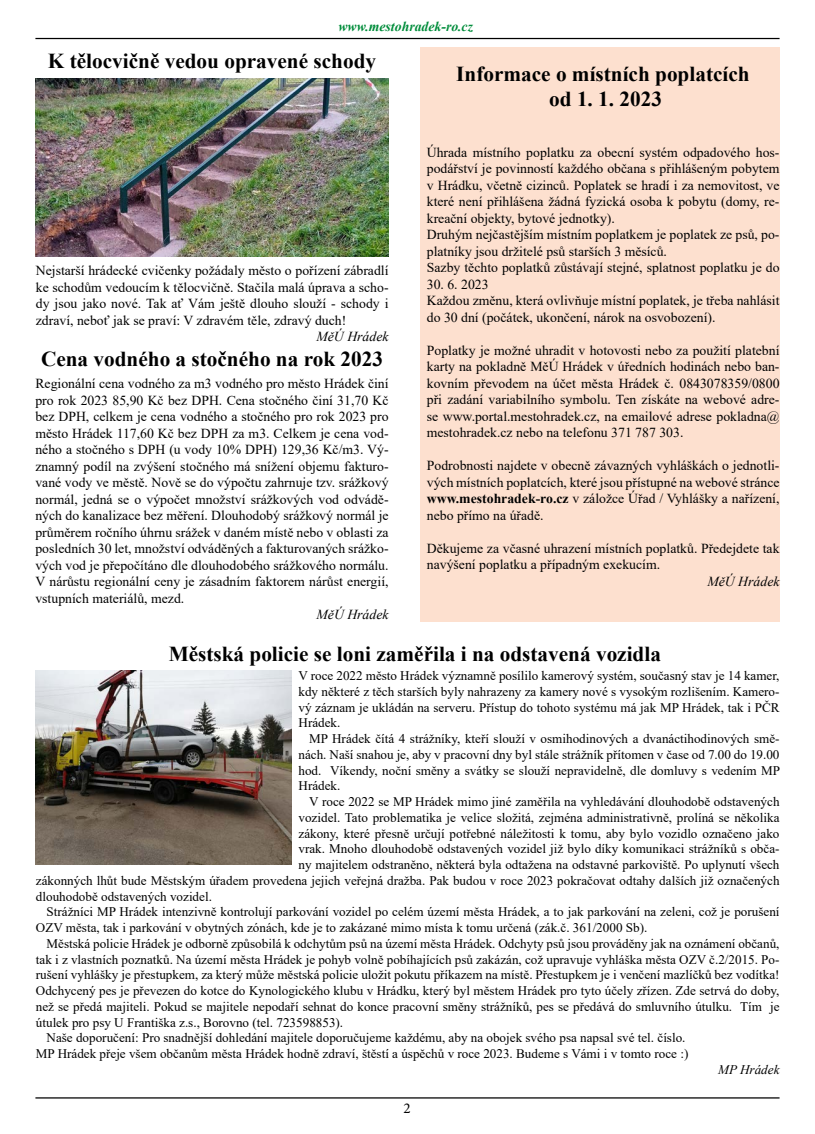
<style>
.page{position:relative;width:815px;height:1134px;background:#fff}
.page>*{position:absolute;margin:0;border:0;box-sizing:border-box;transform-origin:0 0}
.t1{font:700 21.25px/25.5px "Times New Roman";color:#000;text-align:center}
.t2{font:15px "Minion Pro";color:#000}
.t3{font:13.75px/16.5px "Times New Roman";color:#000;text-align:justify}
.t4{font:italic 13.75px "Times New Roman";color:#000}
.t5{font:italic 700 13.75px "Times New Roman";color:#008d3b}
.t6{font:13.12px/15.8px "Times New Roman";color:#000;text-align:justify}
.t7{font:italic 13.12px "Times New Roman";color:#000}
.s1{font-weight:700}
</style>
<div class="page">
<div style="left:420px;top:48px;width:360px;height:574px;background:#fde0cf"></div>
<hr style="left:35px;top:38px;width:745px;height:1px;background:#000">
<hr style="left:35px;top:1097px;width:745px;height:1px;background:#000">
<img style="left:36px;top:79px;width:353px;height:177px">
<img style="left:35px;top:671px;width:256px;height:194px">
<p class="t5" style="left:338px;top:17px;width:136px">www.mestohradek-ro.cz</p>
<h1 class="t1" style="left:48px;top:48px;width:330px">K tělocvičně vedou opravené schody</h1>
<p class="t3" style="left:36px;top:262px;width:354px">Nejstarší hrádecké cvičenky požádaly město o pořízení zábradlí ke schodům vedoucím k tělocvičně. Stačila malá úprava a scho&shy;dy jsou jako nové. Tak ať Vám ještě dlouho slouží - schody i zdraví, neboť jak se praví: V zdravém těle, zdravý duch!</p>
<p class="t4" style="left:316px;top:327px;width:74px">MěÚ Hrádek</p>
<h1 class="t1" style="left:41px;top:346px;width:344px">Cena vodného a stočného na rok 2023</h1>
<p class="t3" style="left:35px;top:375px;width:355px">Regionální cena vodného za m3 vodného pro město Hrádek činí pro rok 2023 85,90 Kč bez DPH. Cena stočného činí 31,70 Kč bez DPH, celkem je cena vodného a stočného pro rok 2023 pro město Hrádek 117,60 Kč bez DPH za m3. Celkem je cena vod&shy;ného a stočného s DPH (u vody 10% DPH) 129,36 Kč/m3. Vý&shy;znamný podíl na zvýšení stočného má snížení objemu fakturo&shy;vané vody ve městě. Nově se do výpočtu zahrnuje tzv. srážkový normál, jedná se o výpočet množství srážkových vod odvádě&shy;ných do kanalizace bez měření. Dlouhodobý srážkový normál je průměrem ročního úhrnu srážek v daném místě nebo v oblasti za posledních 30 let, množství odváděných a fakturovaných srážko&shy;vých vod je přepočítáno dle dlouhodobého srážkového normálu.<br>V nárůstu regionální ceny je zásadním faktorem nárůst energií, vstupních materiálů, mezd.</p>
<p class="t4" style="left:316px;top:605px;width:74px">MěÚ Hrádek</p>
<h1 class="t1" style="left:456px;top:60px;width:295px">Informace o místních poplatcích od 1. 1. 2023</h1>
<p class="t3" style="left:427px;top:143px;width:354px;text-align:left">Úhrada místního poplatku za obecní systém odpadového hos&shy;podářství je povinností každého občana s přihlášeným pobytem v Hrádku, včetně cizinců. Poplatek se hradí i za nemovitost, ve které není přihlášena žádná fyzická osoba k pobytu (domy, re&shy;kreační objekty, bytové jednotky).<br>Druhým nejčastějším místním poplatkem je poplatek ze psů, po&shy;platníky jsou držitelé psů starších 3 měsíců.<br>Sazby těchto poplatků zůstávají stejné, splatnost poplatku je do</p>
<p class="t3" style="left:427px;top:275px;width:354px;text-align:left">30. 6. 2023<br>Každou změnu, která ovlivňuje místní poplatek, je třeba nahlásit do 30 dní (počátek, ukončení, nárok na osvobození).</p>
<p class="t3" style="left:427px;top:341px;width:354px">Poplatky je možné uhradit v hotovosti nebo za použití platební karty na pokladně MěÚ Hrádek v úředních hodinách nebo ban&shy;kovním převodem na účet města Hrádek č. 0843078359/0800 při zadání variabilního symbolu. Ten získáte na webové adre&shy;se www.portal.mestohradek.cz, na emailové adrese pokladna@ mestohradek.cz nebo na telefonu 371 787 303.</p>
<p class="t3" style="left:427px;top:457px;width:354px">Podrobnosti najdete v obecně závazných vyhláškách o jednotli&shy;vých místních poplatcích, které jsou přístupné na webové stránce <span class="s1">www.mestohradek-ro.cz</span> v záložce Úřad / Vyhlášky a nařízení, nebo přímo na úřadě.</p>
<p class="t3" style="left:427px;top:539px;width:354px">Děkujeme za včasné uhrazení místních poplatků. Předejdete tak navýšení poplatku a případným exekucím.</p>
<p class="t4" style="left:707px;top:572px;width:74px">MěÚ Hrádek</p>
<h1 class="t1" style="left:169px;top:640px;width:494px">Městská policie se loni zaměřila i na odstavená vozidla</h1>
<p class="t6" style="left:299px;top:667px;width:483px">V roce 2022 město Hrádek významně posílilo kamerový systém, současný stav je 14 kamer, kdy některé z těch starších byly nahrazeny za kamery nové s vysokým rozlišením. Kamero&shy;vý záznam je ukládán na serveru. Přístup do tohoto systému má jak MP Hrádek, tak i PČR Hrádek.</p>
<p class="t6" style="left:299px;top:730px;width:483px;text-indent:11px">MP Hrádek čítá 4 strážníky, kteří slouží v osmihodinových a dvanáctihodinových smě&shy;nách. Naší snahou je, aby v pracovní dny byl stále strážník přítomen v čase od 7.00 do 19.00 hod. Víkendy, noční směny a svátky se slouží nepravidelně, dle domluvy s vedením MP Hrádek.</p>
<p class="t6" style="left:309px;top:793px;width:472px">V roce 2022 se MP Hrádek mimo jiné zaměřila na vyhledávání dlouhodobě odstavených</p>
<p class="t6" style="left:299px;top:809px;width:483px">vozidel. Tato problematika je velice složitá, zejména administrativně, prolíná se několika</p>
<p class="t6" style="left:299px;top:825px;width:483px">zákony, které přesně určují potřebné náležitosti k tomu, aby bylo vozidlo označeno jako</p>
<p class="t6" style="left:299px;top:841px;width:483px">vrak. Mnoho dlouhodobě odstavených vozidel již bylo díky komunikaci strážníků s obča-</p>
<p class="t6" style="left:299px;top:856px;width:483px">ny majitelem odstraněno, některá byla odtažena na odstavné parkoviště. Po uplynutí všech</p>
<p class="t6" style="left:36px;top:872px;width:745px">zákonných lhůt bude Městským úřadem provedena jejich veřejná dražba. Pak budou v roce 2023 pokračovat odtahy dalších již označených</p>
<p class="t6" style="left:36px;top:888px;width:178px">dlouhodobě odstavených vozidel.</p>
<p class="t6" style="left:47px;top:904px;width:734px">Strážníci MP Hrádek intenzivně kontrolují parkování vozidel po celém území města Hrádek, a to jak parkování na zeleni, což je porušení</p>
<p class="t6" style="left:36px;top:919px;width:613px">OZV města, tak i parkování v obytných zónách, kde je to zakázané mimo místa k tomu určená (zák.č. 361/2000 Sb).</p>
<p class="t6" style="left:47px;top:935px;width:734px">Městská policie Hrádek je odborně způsobilá k odchytům psů na území města Hrádek. Odchyty psů jsou prováděny jak na oznámení občanů,</p>
<p class="t6" style="left:36px;top:951px;width:745px">tak i z vlastních poznatků. Na území města Hrádek je pohyb volně pobíhajících psů zakázán, což upravuje vyhláška města OZV č.2/2015. Po-</p>
<p class="t6" style="left:36px;top:967px;width:745px">rušení vyhlášky je přestupkem, za který může městská policie uložit pokutu příkazem na místě. Přestupkem je i venčení mazlíčků bez vodítka!</p>
<p class="t6" style="left:36px;top:982px;width:745px">Odchycený pes je převezen do kotce do Kynologického klubu v Hrádku, který byl městem Hrádek pro tyto účely zřízen. Zde setrvá do doby,</p>
<p class="t6" style="left:36px;top:998px;width:745px">než se předá majiteli. Pokud se majitele nepodaří sehnat do konce pracovní směny strážníků, pes se předává do smluvního útulku. Tím je</p>
<p class="t6" style="left:36px;top:1014px;width:309px">útulek pro psy U Františka z.s., Borovno (tel. 723598853).</p>
<p class="t6" style="left:47px;top:1030px;width:641px">Naše doporučení: Pro snadnější dohledání majitele doporučujeme každému, aby na obojek svého psa napsal své tel. číslo.</p>
<p class="t6" style="left:36px;top:1045px;width:654px">MP Hrádek přeje všem občanům města Hrádek hodně zdraví, štěstí a úspěchů v roce 2023. Budeme s Vámi i v tomto roce :)</p>
<p class="t7" style="left:718px;top:1060px;width:63px">MP Hrádek</p>
<p class="t2" style="left:403px;top:1098px;width:9px">2</p>
</div>
